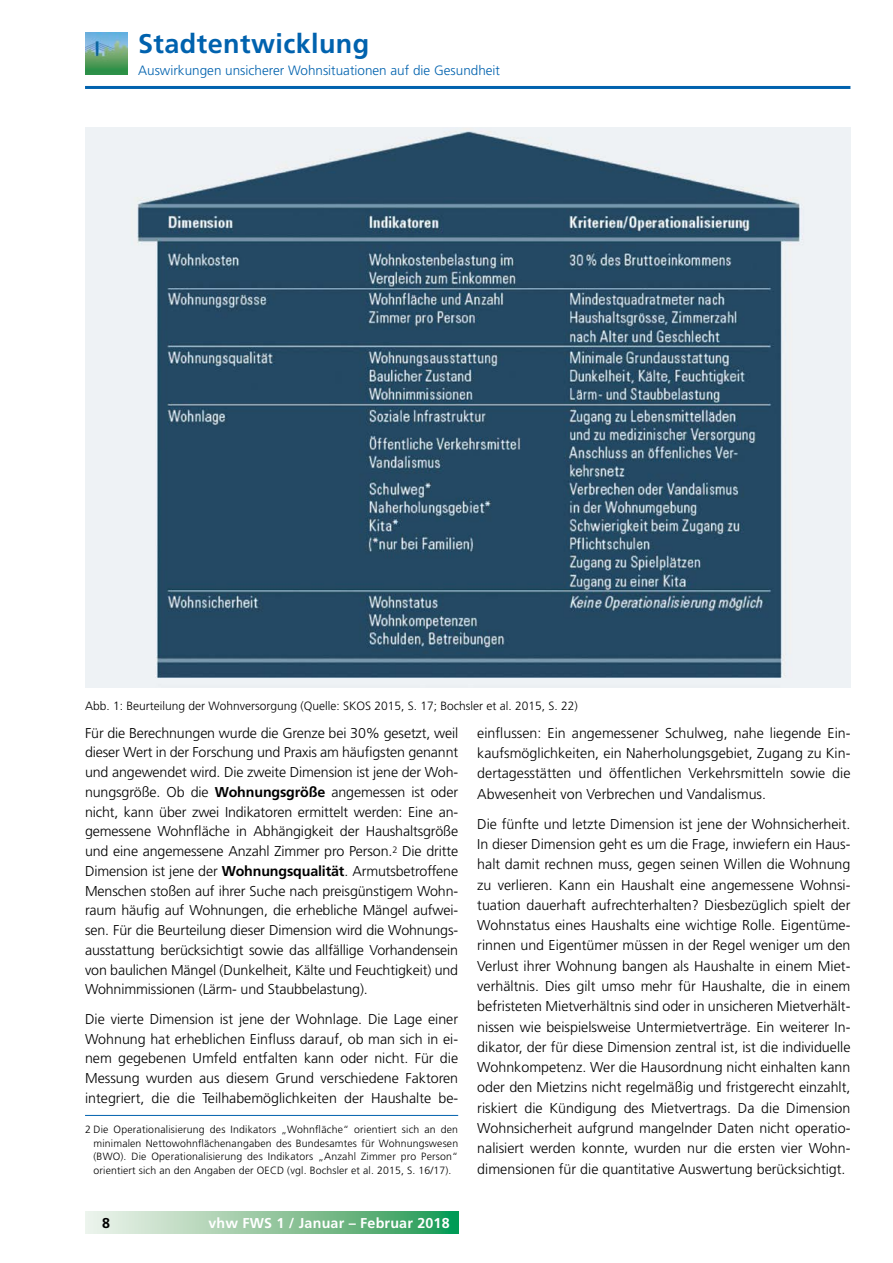
<style>
.page{position:relative;width:893px;height:1263px;background:#fff}
.page>*{position:absolute;margin:0;border:0;box-sizing:border-box;transform-origin:0 0}
.t1{font:700 27px "Frutiger LT";letter-spacing:.015em;color:#0062ae}
.t2{font:300 14.25px/20.2px "Frutiger LT";color:#000;text-align:justify}
.t3{font:700 14.25px "Frutiger LT";letter-spacing:.015em;color:#fff}
.t4{font:700 14.25px "Frutiger LT";color:#000}
.t5{font:300 13.5px "Frutiger LT";color:#0062ae}
.t6{font:300 12px "Frutiger CE";color:#000}
.t7{font:300 10.5px/13.5px "Frutiger LT";letter-spacing:.015em;color:#000;text-align:justify}
.s1{font-weight:700}
</style>
<div class="page">
<hr style="left:85px;top:86px;width:765px;height:3px;background:#0062ae">
<svg style="left:85px;top:1212px;width:373px;height:21px;background:#8dc69f"></svg>
<img style="left:85px;top:32px;width:42px;height:43px">
<hr style="left:85px;top:1115px;width:373px;height:1px;background:#0062ae">
<img style="left:85px;top:128px;width:765px;height:560px">
<h1 class="t1" style="left:138px;top:28px;width:233px">Stadtentwicklung</h1>
<p class="t5" style="left:138px;top:62px;width:363px">Auswirkungen unsicherer Wohnsituationen auf die Gesundheit</p>
<p class="t6" style="left:85px;top:699px;width:494px">Abb. 1: Beurteilung der Wohnversorgung (Quelle: SKOS 2015, S. 17; Bochsler et al. 2015, S. 22)</p>
<p class="t2" style="left:85px;top:723px;width:375px;line-height:19.8px">Für die Berechnungen wurde die Grenze bei 30% gesetzt, weil dieser Wert in der Forschung und Praxis am häufigsten genannt und angewendet wird. Die zweite Dimension ist jene der Woh&shy;nungsgröße. Ob die <span class="s1">Wohnungsgröße</span> angemessen ist oder nicht, kann über zwei Indikatoren ermittelt werden: Eine an&shy;gemessene Wohnfläche in Abhängigkeit der Haushaltsgröße und eine angemessene Anzahl Zimmer pro Person.<sup>2</sup> Die dritte Dimension ist jene der <span class="s1">Wohnungsqualität</span>. Armutsbetroffene Menschen stoßen auf ihrer Suche nach preisgünstigem Wohn&shy;raum häufig auf Wohnungen, die erhebliche Mängel aufwei&shy;sen. Für die Beurteilung dieser Dimension wird die Wohnungs&shy;ausstattung berücksichtigt sowie das allfällige Vorhandensein von baulichen Mängel (Dunkelheit, Kälte und Feuchtigkeit) und Wohnimmissionen (Lärm- und Staubbelastung).</p>
<p class="t2" style="left:85px;top:1009px;width:375px;line-height:19.8px">Die vierte Dimension ist jene der Wohnlage. Die Lage einer Wohnung hat erheblichen Einfluss darauf, ob man sich in ei&shy;nem gegebenen Umfeld entfalten kann oder nicht. Für die Messung wurden aus diesem Grund verschiedene Faktoren integriert, die die Teilhabemöglichkeiten der Haushalte be-</p>
<p class="t7" style="left:94px;top:1123px;width:366px;text-indent:-9px">2 Die Operationalisierung des Indikators „Wohnfläche“ orientiert sich an den minimalen Nettowohnflächenangaben des Bundesamtes für Wohnungswesen (BWO). Die Operationalisierung des Indikators „Anzahl Zimmer pro Person“ orientiert sich an den Angaben der OECD (vgl. Bochsler et al. 2015, S. 16/17).</p>
<p class="t4" style="left:102px;top:1214px;width:9px">8</p>
<p class="t3" style="left:208px;top:1214px;width:243px">vhw FWS 1 / Januar – Februar 2018</p>
<p class="t2" style="left:477px;top:723px;width:375px">einflussen: Ein angemessener Schulweg, nahe liegende Ein&shy;kaufsmöglichkeiten, ein Naherholungsgebiet, Zugang zu Kin&shy;dertagesstätten und öffentlichen Verkehrsmitteln sowie die Abwesenheit von Verbrechen und Vandalismus.</p>
<p class="t2" style="left:477px;top:814px;width:375px">Die fünfte und letzte Dimension ist jene der Wohnsicherheit.<br>In dieser Dimension geht es um die Frage, inwiefern ein Haus&shy;halt damit rechnen muss, gegen seinen Willen die Wohnung zu verlieren. Kann ein Haushalt eine angemessene Wohnsi&shy;tuation dauerhaft aufrechterhalten? Diesbezüglich spielt der Wohnstatus eines Haushalts eine wichtige Rolle. Eigentüme&shy;rinnen und Eigentümer müssen in der Regel weniger um den Verlust ihrer Wohnung bangen als Haushalte in einem Miet&shy;verhältnis. Dies gilt umso mehr für Haushalte, die in einem befristeten Mietverhältnis sind oder in unsicheren Mietverhält&shy;nissen wie beispielsweise Untermietverträge. Ein weiterer In&shy;dikator, der für diese Dimension zentral ist, ist die individuelle Wohnkompetenz. Wer die Hausordnung nicht einhalten kann oder den Mietzins nicht regelmäßig und fristgerecht einzahlt, riskiert die Kündigung des Mietvertrags. Da die Dimension Wohnsicherheit aufgrund mangelnder Daten nicht operatio&shy;nalisiert werden konnte, wurden nur die ersten vier Wohn&shy;dimensionen für die quantitative Auswertung berücksichtigt.</p>
</div>
